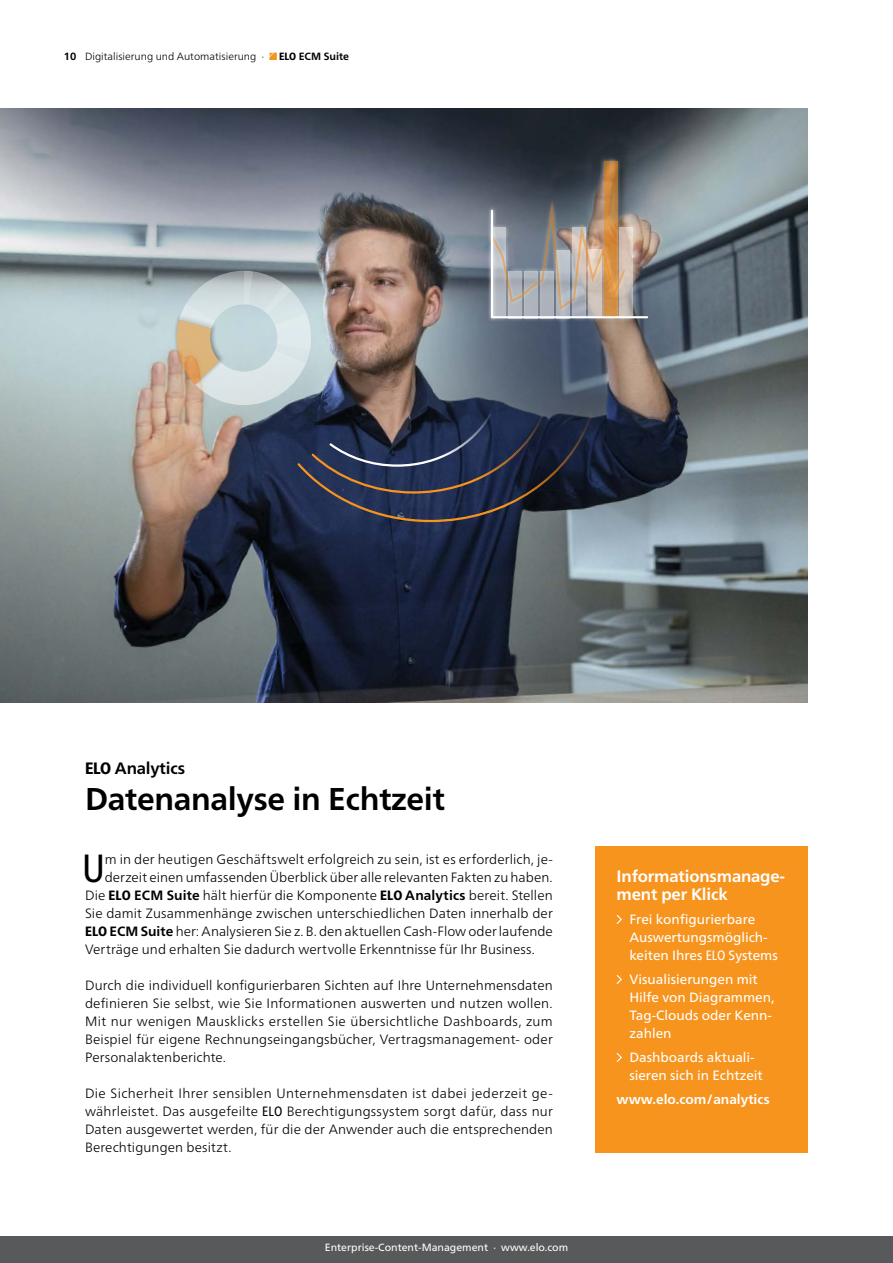
<style>
.page{position:relative;width:893px;height:1263px;background:#fff}
.page>*{position:absolute;margin:0;border:0;box-sizing:border-box;transform-origin:0 0}
.Fließtext_Content_9{font:condensed 39.3px "Frutiger Neue LTW1 G";color:#000}
.Headline_21_24{font:700 31.5px "Frutiger Neue LTW1 G";letter-spacing:-.01em;color:#000}
.Infobox_HL_11_12_Ver{font:700 16.5px/18px "Frutiger Neue LTW1 G";letter-spacing:-.01em;color:#fff}
.Subheadline_11_12{font:700 16.5px "Frutiger Neue LTW1 G";letter-spacing:-.01em;color:#000}
.Fließtext_Content_9-2{font:300 13.5px/18px "Frutiger Neue LTW1 G";letter-spacing:.005em;color:#000;text-align:justify}
.Infobox_Aufzählung_9{font:13.5px/18px "Frutiger Neue LTW1 G";color:#fff}
.Infobox_URL{font:700 13.5px "Frutiger Neue LTW1 G";color:#fff}
.t1{font:10.5px "Frutiger Neue LTW1 G";color:#fff}
.t2{font:300 10.5px "Frutiger Neue LTW1 G";color:#000}
.t3{font:700 10.5px "Frutiger Neue LTW1 G";color:#000}
.s1{font-weight:700}
.s2{font-weight:800;font-stretch:condensed}
.s3{font-weight:400;font-stretch:condensed}
.s4{font-stretch:condensed}
</style>
<div class="page">
<img style="left:0;top:108px;width:808px;height:594px">
<div style="left:493px;top:228px;width:13px;height:90px;background:#b5bbc3"></div>
<div style="left:504px;top:267px;width:22px;height:55px;background:#fff;opacity:.75"></div>
<div style="left:508px;top:271px;width:14px;height:47px;background:#b1b7bf"></div>
<div style="left:520px;top:267px;width:22px;height:55px;background:#fff;opacity:.75"></div>
<div style="left:524px;top:271px;width:14px;height:47px;background:#aeb3bd"></div>
<div style="left:536px;top:267px;width:22px;height:55px;background:#fff;opacity:.75"></div>
<div style="left:540px;top:271px;width:14px;height:47px;background:#acb1bb"></div>
<div style="left:552px;top:246px;width:22px;height:76px;background:#fff;opacity:.75"></div>
<div style="left:556px;top:250px;width:14px;height:68px;background:#b0b7c0"></div>
<div style="left:568px;top:223px;width:21px;height:99px;background:#fff;opacity:.75"></div>
<div style="left:572px;top:228px;width:14px;height:90px;background:#a4aab5"></div>
<div style="left:584px;top:245px;width:21px;height:77px;background:#fff;opacity:.75"></div>
<svg style="left:588px;top:314px;width:12px;height:2px"></svg>
<div style="left:601px;top:155px;width:23px;height:167px;background:#000;opacity:.75"></div>
<div style="left:600px;top:157px;width:21px;height:165px;background:#fff;opacity:.75"></div>
<svg style="left:604px;top:161px;width:13px;height:155px"></svg>
<div style="left:615px;top:223px;width:22px;height:99px;background:#fff;opacity:.75"></div>
<svg style="left:620px;top:228px;width:13px;height:88px"></svg>
<div style="left:487px;top:198px;width:142px;height:116px;background:#fff;opacity:.75"></div>
<svg style="left:489px;top:194px;width:138px;height:118px"></svg>
<hr style="left:493px;top:316px;width:154px;height:2px;background:#fff">
<div style="left:487px;top:206px;width:10px;height:116px;background:#fff;opacity:.75"></div>
<hr style="left:491px;top:211px;width:2px;height:106px;background:#fff">
<div style="left:174px;top:313px;width:51px;height:74px;background:#000;opacity:.75"></div>
<svg style="left:177px;top:271px;width:134px;height:134px;background:#c5cac6"></svg>
<svg style="left:296px;top:412px;width:298px;height:111px;background:#2c3349"></svg>
<div style="left:595px;top:846px;width:213px;height:306px;background:#f7941e"></div>
<svg style="left:616px;top:914px;width:6px;height:10px"></svg>
<svg style="left:616px;top:975px;width:6px;height:9px"></svg>
<svg style="left:616px;top:1053px;width:6px;height:9px"></svg>
<svg style="left:269px;top:53px;width:8px;height:7px"></svg>
<div style="left:0;top:1236px;width:893px;height:27px;background:#58595b"></div>
<p class="t2" style="left:64px;top:50px;width:202px"><span class="s1">10</span> Digitalisierung und Automatisierung ·</p>
<p class="t3" style="left:279px;top:50px;width:71px"><span class="s2">ELO</span> ECM Suite</p>
<p class="Subheadline_11_12" style="left:85px;top:758px;width:102px"><span class="s2">ELO</span> Analytics</p>
<p class="Headline_21_24" style="left:85px;top:780px;width:361px">Datenanalyse in Echtzeit</p>
<p class="Fließtext_Content_9" style="left:82px;top:845px;width:24px">U</p>
<p class="Fließtext_Content_9-2" style="left:105px;top:850px;width:449px">m in der heutigen Geschäftswelt erfolgreich zu sein, ist es erforderlich, je-</p>
<p class="Fließtext_Content_9-2" style="left:105px;top:868px;width:449px">derzeit einen umfassenden Überblick über alle relevanten Fakten zu haben.</p>
<p class="Fließtext_Content_9-2" style="left:85px;top:886px;width:469px">Die <span class="s2">ELO</span> <span class="s1">ECM Suite</span> hält hierfür die Komponente <span class="s2">ELO</span> <span class="s1">Analytics</span> bereit. Stellen</p>
<p class="Fließtext_Content_9-2" style="left:85px;top:904px;width:469px">Sie damit Zusammenhänge zwischen unterschiedlichen Daten innerhalb der</p>
<p class="Fließtext_Content_9-2" style="left:85px;top:922px;width:469px"><span class="s2">ELO</span> <span class="s1">ECM Suite</span> her: Analysieren Sie z. B. den aktuellen Cash-Flow oder laufende</p>
<p class="Fließtext_Content_9-2" style="left:85px;top:940px;width:452px">Verträge und erhalten Sie dadurch wertvolle Erkenntnisse für Ihr Business.</p>
<p class="Fließtext_Content_9-2" style="left:85px;top:976px;width:469px">Durch die individuell konfigurierbaren Sichten auf Ihre Unternehmensdaten definieren Sie selbst, wie Sie Informationen auswerten und nutzen wollen.<br>Mit nur wenigen Mausklicks erstellen Sie übersichtliche Dashboards, zum Beispiel für eigene Rechnungseingangsbücher, Vertragsmanagement- oder Personalaktenberichte.</p>
<p class="Fließtext_Content_9-2" style="left:85px;top:1084px;width:469px">Die Sicherheit Ihrer sensiblen Unternehmensdaten ist dabei jederzeit ge&shy;währleistet. Das ausgefeilte <span class="s3">ELO</span> Berechtigungssystem sorgt dafür, dass nur Daten ausgewertet werden, für die der Anwender auch die entsprechenden Berechtigungen besitzt.</p>
<p class="t1" style="left:325px;top:1241px;width:245px">Enterprise-Content-Management · www.elo.com</p>
<p class="Infobox_HL_11_12_Ver" style="left:617px;top:867px;width:170px">Informationsmanage&shy;ment per Klick</p>
<p class="Infobox_Aufzählung_9" style="left:629px;top:910px;width:150px">Frei konfigurierbare<br>Auswertungsmöglich&shy;keiten Ihres <span class="s4">ELO</span> Systems</p>
<p class="Infobox_Aufzählung_9" style="left:629px;top:970px;width:147px">Visualisierungen mit<br>Hilfe von Diagrammen,<br>Tag-Clouds oder Kenn&shy;zahlen</p>
<p class="Infobox_Aufzählung_9" style="left:629px;top:1048px;width:135px">Dashboards aktuali&shy;sieren sich in Echtzeit</p>
<p class="Infobox_URL" style="left:617px;top:1091px;width:155px">www.elo.com/analytics</p>
</div>
